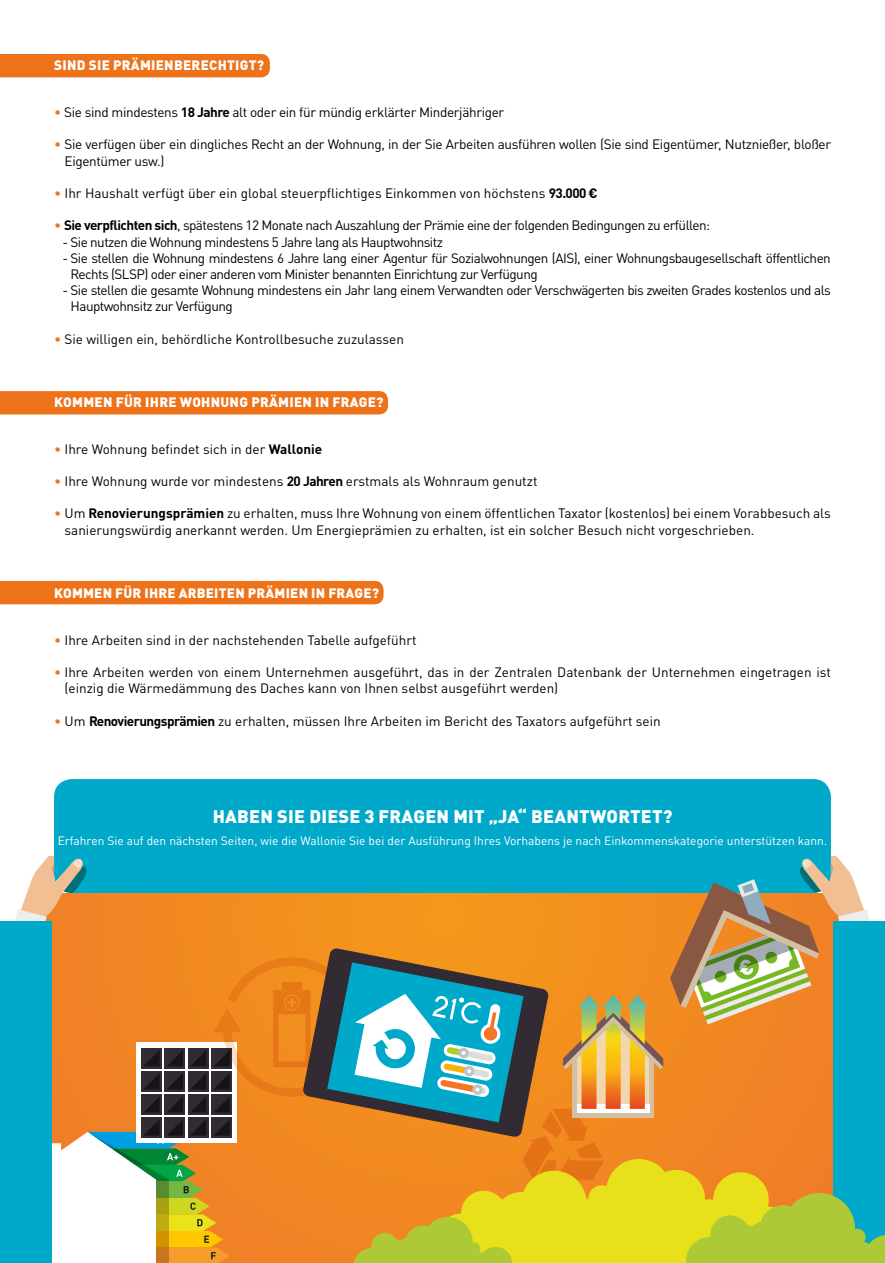
<style>
.page{position:relative;width:885px;height:1263px;background:#fff}
.page>*{position:absolute;margin:0;border:0;box-sizing:border-box;transform-origin:0 0}
.t1{font:900 18px "DIN Pro";letter-spacing:.015em;color:#fff}
.t2{font:13.5px/16.2px "DIN Pro";color:#000}
.t3{font:13.5px/16.2px "DIN Pro";letter-spacing:-.025em;color:#000}
.t4{font:900 13.5px "DIN Pro";letter-spacing:.02em;color:#fff}
.t5{font:12px "DIN Pro";color:#fff}
.s1{color:#ee7219}
.s2{font-weight:700}
</style>
<div class="page">
<div style="left:54px;top:779px;width:776px;height:114px;background:#00a8c9;border-radius:18px"></div>
<div style="left:0;top:921px;width:51px;height:342px;background:#00a8c9"></div>
<div style="left:1px;top:54px;width:269px;height:23px;background:#ee7219"></div>
<div style="left:1px;top:391px;width:387px;height:23px;background:#ee7219"></div>
<div style="left:1px;top:581px;width:382px;height:23px;background:#ee7219"></div>
<svg style="left:15px;top:856px;width:869px;height:407px"></svg>
<svg style="left:0;top:0;width:1px;height:1263px"></svg>
<hr style="left:0;top:698px;width:1px;height:51px;background:#00a9ca">
<hr style="left:0;top:375px;width:1px;height:51px;background:#00a9ca">
<hr style="left:0;top:1142px;width:1px;height:121px;background:#fff">
<p class="t4" style="left:54px;top:54px;width:211px">SIND SIE PRÄMIENBERECHTIGT?</p>
<p class="t3" style="left:54px;top:103px;width:451px"><span class="s1">•</span> Sie sind mindestens <span class="s2">18 Jahre</span> alt oder ein für mündig erklärter Minderjähriger</p>
<p class="t3" style="left:65px;top:135px;width:767px;text-indent:-11px"><span class="s1">•</span> Sie verfügen über ein dingliches Recht an der Wohnung, in der Sie Arbeiten ausführen wollen (Sie sind Eigentümer, Nutznießer, bloßer<br>Eigentümer usw.)</p>
<p class="t2" style="left:54px;top:184px;width:545px"><span class="s1">•</span> Ihr Haushalt verfügt über ein global steuerpflichtiges Einkommen von höchstens <span class="s2">93.000 €</span></p>
<p class="t3" style="left:54px;top:216px;width:657px"><span class="s1">•</span> <span class="s2">Sie verpflichten sich</span>, spätestens 12 Monate nach Auszahlung der Prämie eine der folgenden Bedingungen zu erfüllen:</p>
<p class="t3" style="left:62px;top:232px;width:382px">- Sie nutzen die Wohnung mindestens 5 Jahre lang als Hauptwohnsitz</p>
<p class="t3" style="left:71px;top:249px;width:761px;text-indent:-8px">- Sie stellen die Wohnung mindestens 6 Jahre lang einer Agentur für Sozialwohnungen (AIS), einer Wohnungsbaugesellschaft öffentlichen<br>Rechts (SLSP) oder einer anderen vom Minister benannten Einrichtung zur Verfügung</p>
<p class="t3" style="left:71px;top:281px;width:761px;text-indent:-8px">- Sie stellen die gesamte Wohnung mindestens ein Jahr lang einem Verwandten oder Verschwägerten bis zweiten Grades kostenlos und als<br>Hauptwohnsitz zur Verfügung</p>
<p class="t2" style="left:54px;top:330px;width:351px"><span class="s1">•</span> Sie willigen ein, behördliche Kontrollbesuche zuzulassen</p>
<p class="t4" style="left:54px;top:390px;width:331px">KOMMEN FÜR IHRE WOHNUNG PRÄMIEN IN FRAGE?</p>
<p class="t2" style="left:54px;top:439px;width:270px"><span class="s1">•</span> Ihre Wohnung befindet sich in der <span class="s2">Wallonie</span></p>
<p class="t2" style="left:54px;top:472px;width:485px"><span class="s1">•</span> Ihre Wohnung wurde vor mindestens <span class="s2">20 Jahren</span> erstmals als Wohnraum genutzt</p>
<p class="t2" style="left:65px;top:504px;width:767px;text-indent:-11px"><span class="s1">•</span> Um <span class="s2">Renovierungsprämien</span> zu erhalten, muss Ihre Wohnung von einem öffentlichen Taxator (kostenlos) bei einem Vorabbesuch als sanierungswürdig anerkannt werden. Um Energieprämien zu erhalten, ist ein solcher Besuch nicht vorgeschrieben.</p>
<p class="t4" style="left:54px;top:581px;width:326px">KOMMEN FÜR IHRE ARBEITEN PRÄMIEN IN FRAGE?</p>
<p class="t2" style="left:54px;top:630px;width:364px"><span class="s1">•</span> Ihre Arbeiten sind in der nachstehenden Tabelle aufgeführt</p>
<p class="t2" style="left:65px;top:663px;width:767px;text-indent:-11px"><span class="s1">•</span> Ihre Arbeiten werden von einem Unternehmen ausgeführt, das in der Zentralen Datenbank der Unternehmen eingetragen ist (einzig die Wärmedämmung des Daches kann von Ihnen selbst ausgeführt werden)</p>
<p class="t2" style="left:54px;top:711px;width:608px"><span class="s1">•</span> Um <span class="s2">Renovierungsprämien</span> zu erhalten, müssen Ihre Arbeiten im Bericht des Taxators aufgeführt sein</p>
<h1 class="t1" style="left:213px;top:801px;width:461px">HABEN SIE DIESE 3 FRAGEN MIT „JA“ BEANTWORTET?</h1>
<p class="t5" style="left:58px;top:831px;width:771px">Erfahren Sie auf den nächsten Seiten, wie die Wallonie Sie bei der Ausführung Ihres Vorhabens je nach Einkommenskategorie unterstützen kann.</p>
</div>
